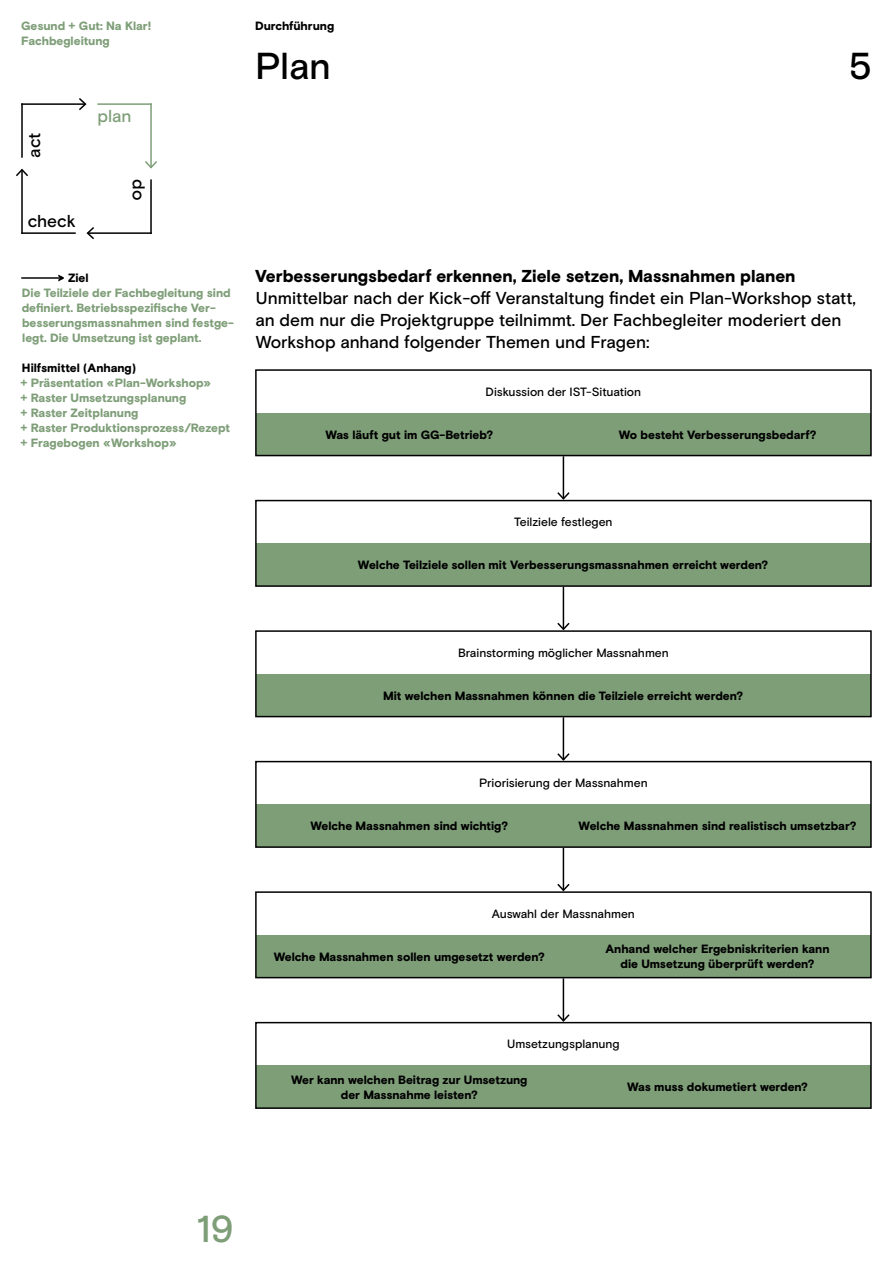
<style>
.page{position:relative;width:893px;height:1263px;background:#fff}
.page>*{position:absolute;margin:0;border:0;box-sizing:border-box;transform-origin:0 0}
.t1{font:500 37.5px "Basis Grotesque";color:#000}
.t2{font:500 37.5px "Basis Grotesque";color:#7e9e78}
.t3{font:500 17.25px/21.8px "Basis Grotesque";letter-spacing:-.005em;color:#000}
.t4{font:900 17.25px "Basis Grotesque";color:#000}
.t5{font:500 17.25px "Basis Grotesque";color:#7e9e78}
.t6{font:900 12px/15px "Basis Grotesque";letter-spacing:-.005em;color:#000;text-align:center}
.t7{font:900 12px/15px "Basis Grotesque";letter-spacing:-.005em;color:#7e9e78}
.t8{font:500 12px "Basis Grotesque";letter-spacing:-.005em;color:#000}
</style>
<div class="page">
<div style="left:256px;top:413px;width:615px;height:43px;background:#7e9e78"></div>
<div style="left:256px;top:804px;width:615px;height:43px;background:#7e9e78"></div>
<div style="left:256px;top:935px;width:615px;height:43px;background:#7e9e78"></div>
<div style="left:256px;top:1065px;width:615px;height:43px;background:#7e9e78"></div>
<div style="left:256px;top:674px;width:615px;height:43px;background:#7e9e78"></div>
<div style="left:256px;top:543px;width:615px;height:43px;background:#7e9e78"></div>
<svg style="left:21px;top:275px;width:43px;height:6px"></svg>
<div style="left:255px;top:369px;width:617px;height:87px;border:2px solid #000"></div>
<div style="left:255px;top:761px;width:617px;height:87px;border:2px solid #000"></div>
<div style="left:255px;top:891px;width:617px;height:87px;border:2px solid #000"></div>
<div style="left:255px;top:1022px;width:617px;height:87px;border:2px solid #000"></div>
<div style="left:255px;top:630px;width:617px;height:87px;border:2px solid #000"></div>
<div style="left:255px;top:500px;width:617px;height:87px;border:2px solid #000"></div>
<hr style="left:563px;top:456px;width:1px;height:43px;background:#000">
<svg style="left:556px;top:491px;width:15px;height:10px"></svg>
<hr style="left:563px;top:717px;width:1px;height:43px;background:#000">
<svg style="left:556px;top:752px;width:15px;height:10px"></svg>
<hr style="left:563px;top:848px;width:1px;height:42px;background:#000">
<svg style="left:556px;top:882px;width:15px;height:10px"></svg>
<hr style="left:563px;top:978px;width:1px;height:43px;background:#000">
<svg style="left:556px;top:1013px;width:15px;height:10px"></svg>
<hr style="left:563px;top:587px;width:1px;height:42px;background:#000">
<svg style="left:556px;top:621px;width:15px;height:10px"></svg>
<hr style="left:21px;top:170px;width:2px;height:64px;background:#000">
<svg style="left:16px;top:168px;width:12px;height:10px"></svg>
<hr style="left:21px;top:103px;width:2px;height:55px;background:#000">
<hr style="left:150px;top:179px;width:2px;height:55px;background:#000">
<hr style="left:150px;top:103px;width:2px;height:65px;background:#7e9e78">
<svg style="left:145px;top:159px;width:12px;height:10px"></svg>
<hr style="left:21px;top:103px;width:64px;height:2px;background:#000">
<svg style="left:77px;top:98px;width:10px;height:13px"></svg>
<hr style="left:97px;top:103px;width:55px;height:2px;background:#7e9e78">
<hr style="left:21px;top:232px;width:55px;height:2px;background:#000">
<hr style="left:88px;top:232px;width:64px;height:2px;background:#000">
<svg style="left:86px;top:227px;width:10px;height:13px"></svg>
<p class="t7" style="left:21px;top:18px;width:132px">Gesund + Gut: Na Klar!<br>Fachbegleitung</p>
<h2 class="t3" style="left:23px;top:158px;width:27px;rotate:-90deg">act</h2>
<h2 class="t3" style="left:28px;top:210px;width:50px">check</h2>
<h2 class="t5" style="left:97px;top:106px;width:36px">plan</h2>
<h2 class="t3" style="left:150px;top:179px;width:23px;rotate:90deg">do</h2>
<p class="t6" style="left:68px;top:270px;width:22px">Ziel</p>
<p class="t7" style="left:22px;top:285px;width:214px">Die Teilziele der Fachbegleitung sind definiert. Betriebsspezifische Ver&shy;besserungsmassnahmen sind festge&shy;legt. Die Umsetzung ist geplant.</p>
<p class="t6" style="left:22px;top:360px;width:116px">Hilfsmittel (Anhang)</p>
<p class="t7" style="left:20px;top:375px;width:211px">+ Präsentation «Plan-Workshop»<br>+ Raster Umsetzungsplanung<br>+ Raster Zeitplanung<br>+ Raster Produktionsprozess/Rezept + Fragebogen «Workshop»</p>
<p class="t6" style="left:255px;top:18px;width:81px">Durchführung</p>
<h1 class="t1" style="left:255px;top:44px;width:78px">Plan</h1>
<h1 class="t1" style="left:849px;top:44px;width:24px">5</h1>
<h2 class="t4" style="left:255px;top:266px;width:542px">Verbesserungsbedarf erkennen, Ziele setzen, Massnahmen planen</h2>
<h2 class="t3" style="left:255px;top:287px;width:602px">Unmittelbar nach der Kick-off Veranstaltung findet ein Plan-Workshop statt, an dem nur die Projektgruppe teilnimmt. Der Fachbegleiter moderiert den<br>Workshop anhand folgender Themen und Fragen:</h2>
<p class="t8" style="left:486px;top:384px;width:157px">Diskussion der IST-Situation</p>
<p class="t6" style="left:325px;top:427px;width:169px">Was läuft gut im GG-Betrieb?</p>
<p class="t6" style="left:619px;top:427px;width:199px">Wo besteht Verbesserungsbedarf?</p>
<p class="t8" style="left:514px;top:515px;width:100px">Teilziele festlegen</p>
<p class="t6" style="left:358px;top:557px;width:412px">Welche Teilziele sollen mit Verbesserungsmassnahmen erreicht werden?</p>
<p class="t8" style="left:458px;top:645px;width:212px">Brainstorming möglicher Massnahmen</p>
<p class="t6" style="left:383px;top:688px;width:362px">Mit welchen Massnahmen können die Teilziele erreicht werden?</p>
<p class="t8" style="left:479px;top:776px;width:170px">Priorisierung der Massnahmen</p>
<p class="t6" style="left:310px;top:818px;width:199px">Welche Massnahmen sind wichtig?</p>
<p class="t6" style="left:579px;top:818px;width:279px">Welche Massnahmen sind realistisch umsetzbar?</p>
<p class="t8" style="left:492px;top:906px;width:145px">Auswahl der Massnahmen</p>
<p class="t6" style="left:274px;top:949px;width:272px">Welche Massnahmen sollen umgesetzt werden?</p>
<p class="t6" style="left:605px;top:941px;width:226px">Anhand welcher Ergebniskriterien kann die Umsetzung überprüft werden?</p>
<p class="t8" style="left:507px;top:1037px;width:114px">Umsetzungsplanung</p>
<p class="t6" style="left:291px;top:1072px;width:238px">Wer kann welchen Beitrag zur Umsetzung der Massnahme leisten?</p>
<p class="t6" style="left:627px;top:1079px;width:182px">Was muss dokumetiert werden?</p>
<h1 class="t2" style="left:196px;top:1207px;width:39px">19</h1>
</div>
